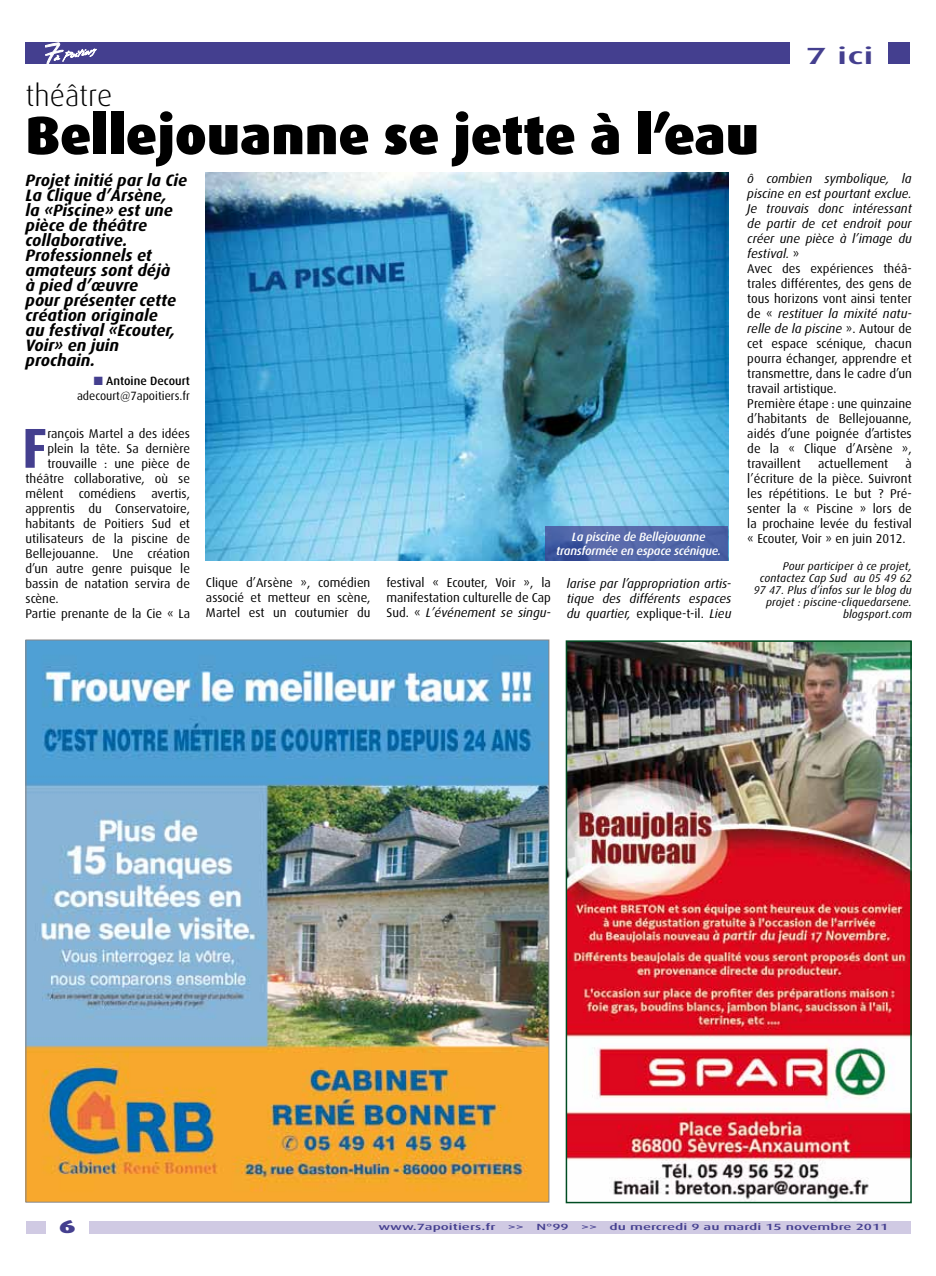
<style>
.page{position:relative;width:936px;height:1276px;background:#fff}
.page>*{position:absolute;margin:0;border:0;box-sizing:border-box;transform-origin:0 0}
.t1{font:700 56.4px "Dax";color:#443f8f}
.t2{font:900 54px "Dax";color:#000}
.t3{font:300 30px "Dax";color:#000}
.t4{font:500 23.4px "Dax";color:#443f8f;scale:1.67 1}
.t5{font:900 18.6px "Dax";color:#443f8f;scale:1.54 1}
.t6{font:italic 700 16.5px/15px "Dax";color:#000}
.t7{font:12.75px/15px "Dax";color:#000;text-align:justify}
.t8{font:italic 12.75px/15px "Dax";color:#000;text-align:justify}
.t9{font:italic 500 12px/13.5px "Dax";letter-spacing:-.02em;color:#fff;text-align:center}
.t10{font:12px/15px "Dax";color:#000;text-align:right}
.t11{font:italic 11.25px/12px "Dax";letter-spacing:.01em;color:#000;text-align:right}
.t12{font:500 9px "Dax";color:#443f8f;scale:1.67 1}
.s1{color:#443f8f}
.s2{font-weight:500}
.s3{font-style:italic}
.s4{font-style:normal}
</style>
<div class="page">
<div style="left:26px;top:1220px;width:884px;height:13px;background:#d0cae3"></div>
<div style="left:46px;top:1211px;width:43px;height:33px;background:#fff"></div>
<div style="left:26px;top:43px;width:884px;height:21px;background:#443f8f"></div>
<svg style="left:45px;top:43px;width:51px;height:21px"></svg>
<div style="left:791px;top:37px;width:96px;height:44px;background:#fff"></div>
<img style="left:28px;top:641px;width:519px;height:559px">
<img style="left:205px;top:173px;width:523px;height:387px">
<svg style="left:545px;top:526px;width:183px;height:34px;background:#4e63a6"></svg>
<img style="left:568px;top:643px;width:340px;height:557px">
<div style="left:565px;top:640px;width:346px;height:563px;border:2px solid #004c22"></div>
<h3 class="t3" style="left:26px;top:79px;width:88px">théâtre</h3>
<h2 class="t2" style="left:26px;top:104px;width:734px">Bellejouanne se jette à l’eau</h2>
<h3 class="t4" style="left:804px;top:43px;width:42px">7 ici</h3>
<p class="t6" style="left:26px;top:173px;width:163px">Projet initié par la Cie<br>La Clique d’Arsène,<br>la «Piscine» est une pièce de théâtre collaborative.<br>Professionnels et amateurs sont déjà<br>à pied d’œuvre<br>pour présenter cette création originale<br>au festival «Ecouter,<br>Voir» en juin prochain.</p>
<p class="t10" style="left:77px;top:374px;width:114px"><span class="s1">■</span> <span class="s2">Antoine Decourt </span>adecourt@7apoitiers.fr</p>
<h1 class="t1" style="left:22px;top:416px;width:27px">F</h1>
<p class="t7" style="left:47px;top:426px;width:144px">rançois Martel a des idées</p>
<p class="t7" style="left:47px;top:441px;width:144px">plein la tête. Sa dernière</p>
<p class="t7" style="left:47px;top:456px;width:144px">trouvaille : une pièce de</p>
<p class="t7" style="left:26px;top:471px;width:166px">théâtre collaborative, où se</p>
<p class="t7" style="left:26px;top:486px;width:166px">mêlent comédiens avertis,</p>
<p class="t7" style="left:26px;top:501px;width:166px">apprentis du Conservatoire,</p>
<p class="t7" style="left:26px;top:516px;width:166px">habitants de Poitiers Sud et</p>
<p class="t7" style="left:26px;top:531px;width:166px">utilisateurs de la piscine de</p>
<p class="t7" style="left:26px;top:546px;width:166px">Bellejouanne. Une création</p>
<p class="t7" style="left:26px;top:561px;width:166px">d’un autre genre puisque le</p>
<p class="t7" style="left:26px;top:576px;width:166px">bassin de natation servira de</p>
<p class="t7" style="left:26px;top:591px;width:35px">scène.</p>
<p class="t7" style="left:26px;top:606px;width:166px">Partie prenante de la Cie « La</p>
<p class="t9" style="left:556px;top:530px;width:166px">La piscine de Bellejouanne transformée en espace scénique.</p>
<p class="t7" style="left:206px;top:575px;width:166px">Clique d’Arsène », comédien associé et metteur en scène, Martel est un coutumier du</p>
<p class="t7" style="left:386px;top:575px;width:166px">festival « Ecouter, Voir », la manifestation culturelle de Cap Sud. « <span class="s3">L’événement se singu-</span></p>
<p class="t8" style="left:567px;top:576px;width:166px">larise par l’appropriation artis&shy;tique des différents espaces du quartier, <span class="s4">explique-t-il.</span> Lieu</p>
<p class="t7" style="left:747px;top:171px;width:166px;text-align:left"><span class="s3">ô combien symbolique, la piscine en est pourtant exclue.<br>Je trouvais donc intéressant de partir de cet endroit pour créer une pièce à l’image du festival.</span> »<br>Avec des expériences théâ&shy;trales différentes, des gens de tous horizons vont ainsi tenter de « <span class="s3">restituer la mixité natu&shy;relle de la piscine</span> ». Autour de cet espace scénique, chacun pourra échanger, apprendre et transmettre, dans le cadre d’un travail artistique.<br>Première étape : une quinzaine d’habitants de Bellejouanne, aidés d’une poignée d’artistes de la « Clique d’Arsène », travaillent</p>
<p class="t7" style="left:818px;top:456px;width:72px">actuellement</p>
<p class="t7" style="left:747px;top:456px;width:166px;text-indent:158px">à l’écriture de la pièce. Suivront les répétitions. Le but ? Pré&shy;senter la « Piscine » lors de la prochaine levée du festival « Ecouter, Voir » en juin 2012.</p>
<p class="t11" style="left:753px;top:560px;width:159px">Pour participer à ce projet, contactez Cap Sud au 05 49 62<br>97 47. Plus d’infos sur le blog du projet : piscine-cliquedarsene. blogsport.com</p>
<h3 class="t5" style="left:59px;top:1215px;width:13px">6</h3>
<p class="t12" style="left:378px;top:1221px;width:72px">www.7apoitiers.fr</p>
<p class="t12" style="left:507px;top:1221px;width:11px">&gt;&gt;</p>
<p class="t12" style="left:536px;top:1221px;width:21px">N°99</p>
<p class="t12" style="left:581px;top:1221px;width:11px">&gt;&gt;</p>
<p class="t12" style="left:609px;top:1221px;width:168px">du mercredi 9 au mardi 15 novembre 2011</p>
</div>
